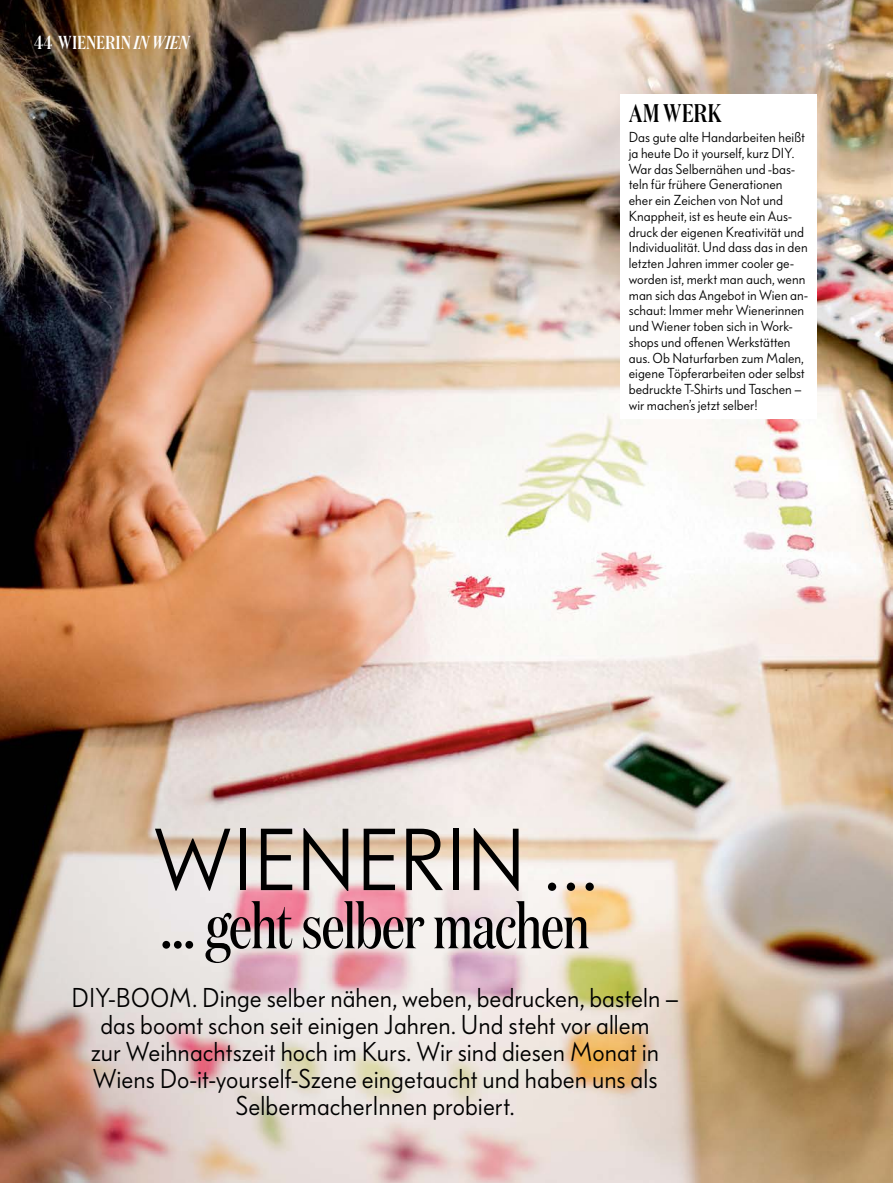
<style>
.page{position:relative;width:893px;height:1183px;background:#fff}
.page>*{position:absolute;margin:0;border:0;box-sizing:border-box;transform-origin:0 0}
.t1{font:86.4px "Bauer Grotesk OT";letter-spacing:.005em;color:#000}
.t2{font:62.85px "Domaine Display Condensed";letter-spacing:-.015em;color:#000}
.t3{font:26.85px/26.8px "Bauer Grotesk OT";color:#000;text-align:center}
.t4{font:500 25.5px "Domaine Display Condensed";letter-spacing:.02em;color:#000}
.t5{font:500 18.75px "Domaine Display Condensed";letter-spacing:.025em;color:#fff}
.t6{font:14.25px/15.8px "Bauer Grotesk OT";color:#000}
.s1{font-style:italic}
</style>
<div class="page">
<img style="left:0;top:0;width:893px;height:1182px">
<div style="left:620px;top:94px;width:196px;height:324px;background:#fff"></div>
<h3 class="t5" style="left:34px;top:31px;width:156px">44 WIENERIN <span class="s1">IN WIEN</span></h3>
<h3 class="t4" style="left:629px;top:98px;width:94px">AM WERK</h3>
<p class="t6" style="left:629px;top:129px;width:181px">Das gute alte Handarbeiten heißt ja heute Do it yourself, kurz DIY.<br>War das Selbernähen und -bas&shy;teln für frühere Generationen eher ein Zeichen von Not und<br>Knappheit, ist es heute ein Aus&shy;druck der eigenen Kreativität und<br>Individualität. Und dass das in den letzten Jahren immer cooler ge&shy;worden ist, merkt man auch, wenn man sich das Angebot in Wien an&shy;schaut: Immer mehr Wienerinnen und Wiener toben sich in Work&shy;shops und offenen Werkstätten aus. Ob Naturfarben zum Malen, eigene Töpferarbeiten oder selbst bedruckte T-Shirts und Taschen – wir machen’s jetzt selber!</p>
<h1 class="t1" style="left:153px;top:808px;width:446px">WIENERIN …</h1>
<h2 class="t2" style="left:160px;top:889px;width:431px">… geht selber machen</h2>
<p class="t3" style="left:72px;top:984px;width:608px">DIY-BOOM. Dinge selber nähen, weben, bedrucken, basteln – das boomt schon seit einigen Jahren. Und steht vor allem<br>zur Weihnachtszeit hoch im Kurs. Wir sind diesen Monat in Wiens Do-it-yourself-Szene eingetaucht und haben uns als SelbermacherInnen probiert.</p>
</div>
